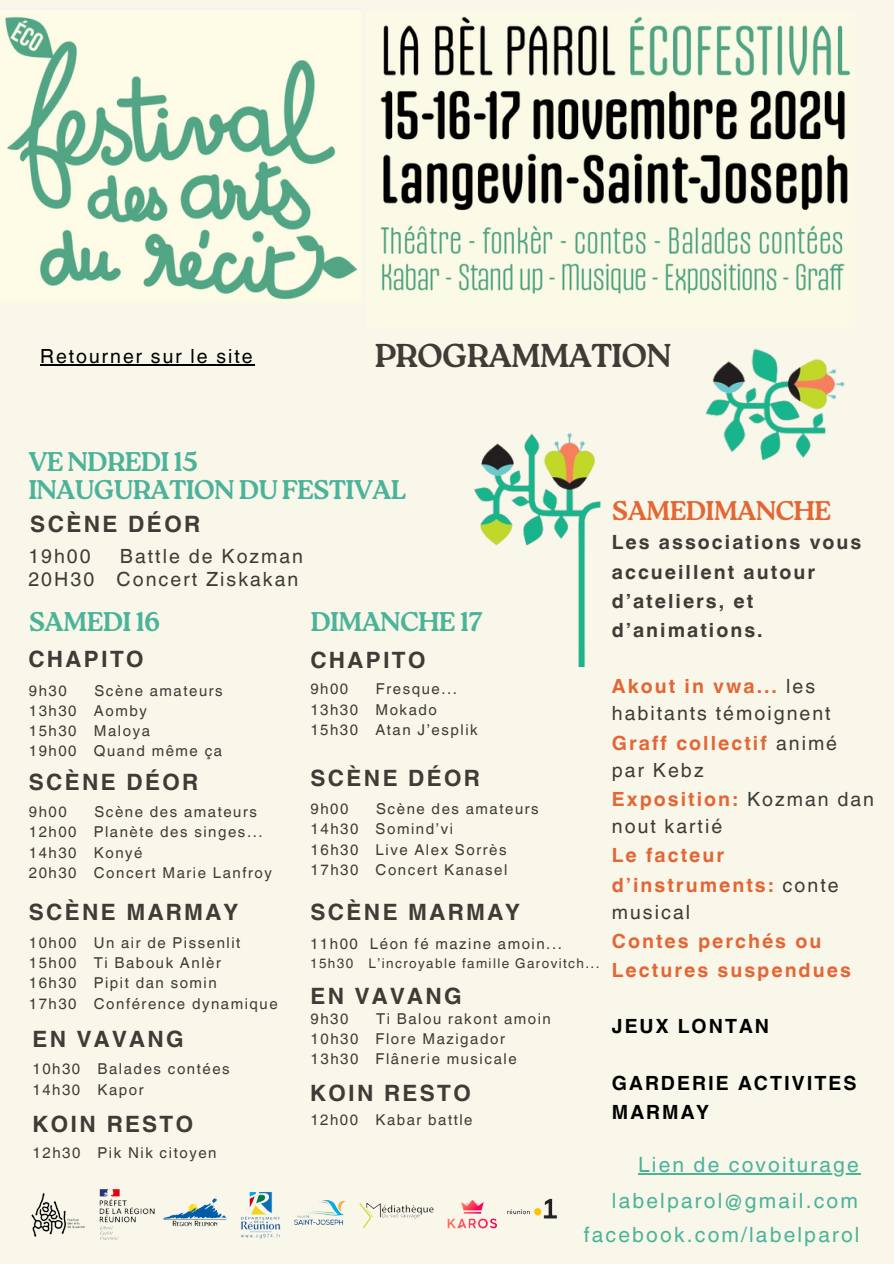
<style>
.page{position:relative;width:894px;height:1264px;background:#fff}
.page>*{position:absolute;margin:0;border:0;box-sizing:border-box;transform-origin:0 0}
.t1{font:700 33px "Roca Two";letter-spacing:-.03em;color:#3f3b36}
.t2{font:700 27px/28.2px "Roca Two";letter-spacing:-.03em;color:#4bb39a}
.t3{font:700 27px "Roca Two";letter-spacing:-.03em;color:#e46635}
.t4{font:700 22.5px "Helvetica World";letter-spacing:.105em;color:#3f3b36}
.t5{font:21px/34px "Helvetica World";letter-spacing:.105em;color:#4bb39a;text-align:right}
.t6{font:19.5px/27px "Helvetica World";letter-spacing:.105em;color:#3f3b36}
.t7{font:700 19.5px/29.2px "Helvetica World";letter-spacing:.105em;color:#e46635}
.t8{font:700 19.5px/29.2px "Helvetica World";letter-spacing:.105em;color:#3f3b36}
.t9{font:700 19.5px/29.2px "Helvetica World";letter-spacing:.105em;color:#000}
.t10{font:19.5px "Helvetica World";letter-spacing:.105em;color:#000}
.t11{font:15px "Helvetica World";letter-spacing:.105em;color:#3f3b36}
.t12{font:13.5px "Helvetica World";letter-spacing:.105em;color:#3f3b36}
.s1{font-weight:700;color:#e46635}
.s2{font-weight:400;color:#3f3b36}
</style>
<div class="page">
<div style="left:0;top:0;width:893px;height:1263px;background:#f8f7e9"></div>
<img style="left:0;top:8px;width:358px;height:292px">
<img style="left:380px;top:16px;width:470px;height:278px">
<img style="left:474px;top:433px;width:127px;height:233px">
<img style="left:705px;top:348px;width:140px;height:113px">
<img style="left:31px;top:1189px;width:526px;height:51px">
<hr style="left:40px;top:364px;width:215px;height:1px;background:#000">
<hr style="left:638px;top:1173px;width:222px;height:1px;background:#4bb39a">
<h3 class="t10" style="left:40px;top:345px;width:214px">Retourner sur le site</h3>
<h2 class="t1" style="left:375px;top:336px;width:298px">PROGRAMMATION</h2>
<h5 class="t2" style="left:28px;top:447px;width:379px">VE NDREDI 15<br>INAUGURATION DU FESTIVAL</h5>
<p class="t4" style="left:30px;top:506px;width:171px">SCÈNE DÉOR</p>
<h3 class="t6" style="left:28px;top:543px;width:64px">19h00</h3>
<h3 class="t6" style="left:120px;top:543px;width:184px">Battle de Kozman</h3>
<h6 class="t6" style="left:28px;top:565px;width:271px">20H30 Concert Ziskakan</h6>
<h5 class="t2" style="left:29px;top:607px;width:133px">SAMEDI 16</h5>
<h2 class="t4" style="left:28px;top:640px;width:117px">CHAPITO</h2>
<p class="t11" style="left:29px;top:681px;width:39px">9h30</p>
<p class="t11" style="left:94px;top:681px;width:130px">Scène amateurs</p>
<p class="t11" style="left:29px;top:701px;width:119px">13h30 Aomby</p>
<p class="t11" style="left:29px;top:722px;width:49px">15h30</p>
<p class="t11" style="left:94px;top:722px;width:58px">Maloya</p>
<p class="t11" style="left:29px;top:742px;width:49px">19h00</p>
<p class="t11" style="left:94px;top:742px;width:130px">Quand même ça</p>
<p class="t4" style="left:29px;top:764px;width:171px">SCÈNE DÉOR</p>
<p class="t11" style="left:29px;top:803px;width:39px">9h00</p>
<p class="t11" style="left:94px;top:803px;width:164px">Scène des amateurs</p>
<h2 class="t11" style="left:29px;top:823px;width:49px">12h00</h2>
<h2 class="t11" style="left:94px;top:823px;width:170px">Planète des singes...</h2>
<h2 class="t11" style="left:29px;top:843px;width:49px">14h30</h2>
<h3 class="t11" style="left:94px;top:843px;width:50px">Konyé</h3>
<h3 class="t11" style="left:29px;top:863px;width:49px">20h30</h3>
<h3 class="t11" style="left:94px;top:863px;width:179px">Concert Marie Lanfroy</h3>
<p class="t4" style="left:29px;top:893px;width:211px">SCÈNE MARMAY</p>
<p class="t11" style="left:29px;top:933px;width:49px">10h00</p>
<p class="t11" style="left:94px;top:933px;width:148px">Un air de Pissenlit</p>
<p class="t11" style="left:29px;top:954px;width:49px">15h00</p>
<p class="t11" style="left:94px;top:954px;width:128px">Ti Babouk Anlèr</p>
<p class="t11" style="left:29px;top:974px;width:49px">16h30</p>
<p class="t11" style="left:94px;top:974px;width:124px">Pipit dan somin</p>
<p class="t11" style="left:29px;top:994px;width:49px">17h30</p>
<p class="t11" style="left:94px;top:994px;width:185px">Conférence dynamique</p>
<p class="t4" style="left:32px;top:1020px;width:153px">EN VAVANG</p>
<h3 class="t11" style="left:32px;top:1060px;width:49px">10h30</h3>
<h3 class="t11" style="left:97px;top:1060px;width:134px">Balades contées</h3>
<h3 class="t11" style="left:32px;top:1080px;width:49px">14h30</h3>
<p class="t11" style="left:97px;top:1080px;width:48px">Kapor</p>
<p class="t4" style="left:32px;top:1105px;width:162px">KOIN RESTO</p>
<p class="t11" style="left:33px;top:1143px;width:185px">12h30 Pik Nik citoyen</p>
<h3 class="t2" style="left:310px;top:607px;width:174px">DIMANCHE 17</h3>
<p class="t4" style="left:310px;top:641px;width:117px">CHAPITO</p>
<p class="t11" style="left:310px;top:680px;width:39px">9h00</p>
<p class="t11" style="left:376px;top:680px;width:83px">Fresque...</p>
<p class="t11" style="left:310px;top:700px;width:49px">13h30</p>
<p class="t11" style="left:375px;top:700px;width:63px">Mokado</p>
<p class="t11" style="left:310px;top:720px;width:49px">15h30</p>
<p class="t11" style="left:375px;top:720px;width:104px">Atan J’esplik</p>
<h3 class="t4" style="left:310px;top:759px;width:171px">SCÈNE DÉOR</h3>
<h3 class="t11" style="left:310px;top:800px;width:39px">9h00</h3>
<h3 class="t11" style="left:376px;top:800px;width:164px">Scène des amateurs</h3>
<p class="t11" style="left:310px;top:820px;width:49px">14h30</p>
<p class="t11" style="left:375px;top:820px;width:79px">Somind’vi</p>
<p class="t11" style="left:310px;top:840px;width:49px">16h30</p>
<p class="t11" style="left:375px;top:840px;width:132px">Live Alex Sorrès</p>
<p class="t11" style="left:310px;top:860px;width:49px">17h30</p>
<p class="t11" style="left:375px;top:860px;width:133px">Concert Kanasel</p>
<p class="t4" style="left:310px;top:893px;width:211px">SCÈNE MARMAY</p>
<p class="t11" style="left:310px;top:934px;width:253px">11h00 Léon fé mazine amoin...</p>
<h3 class="t12" style="left:310px;top:955px;width:291px">15h30 L’incroyable famille Garovitch...</h3>
<p class="t4" style="left:310px;top:977px;width:153px">EN VAVANG</p>
<p class="t11" style="left:310px;top:1009px;width:39px">9h30</p>
<p class="t11" style="left:376px;top:1009px;width:176px">Ti Balou rakont amoin</p>
<p class="t11" style="left:310px;top:1029px;width:49px">10h30</p>
<h3 class="t11" style="left:375px;top:1029px;width:131px">Flore Mazigador</h3>
<h3 class="t11" style="left:310px;top:1050px;width:49px">13h30</h3>
<p class="t11" style="left:375px;top:1050px;width:142px">Flânerie musicale</p>
<p class="t4" style="left:310px;top:1074px;width:162px">KOIN RESTO</p>
<h3 class="t11" style="left:310px;top:1110px;width:164px">12h00 Kabar battle</h3>
<p class="t3" style="left:611px;top:495px;width:221px">SAMEDIMANCHE</p>
<p class="t8" style="left:611px;top:526px;width:251px">Les associations vous accueillent autour d’ateliers, et d’animations.</p>
<h4 class="t6" style="left:611px;top:673px;width:220px"><span class="s1">Akout in vwa...</span> les habitants témoignent</h4>
<p class="t7" style="left:611px;top:727px;width:227px;line-height:27px">Graff collectif <span class="s2">animé par Kebz</span></p>
<h4 class="t6" style="left:611px;top:785px;width:263px"><span class="s1">Exposition:</span> Kozman dan nout kartié</h4>
<h4 class="t7" style="left:611px;top:838px;width:228px">Le facteur d’instruments: <span class="s2">conte</span></h4>
<h4 class="t6" style="left:611px;top:898px;width:80px">musical</h4>
<h3 class="t7" style="left:611px;top:924px;width:240px">Contes perchés ou<br>Lectures suspendues</h3>
<h3 class="t9" style="left:611px;top:1009px;width:159px">JEUX LONTAN</h3>
<h3 class="t9" style="left:611px;top:1066px;width:246px">GARDERIE ACTIVITES<br>MARMAY</h3>
<h3 class="t5" style="left:638px;top:1148px;width:222px">Lien de covoiturage</h3>
<h3 class="t5" style="left:583px;top:1183px;width:277px">labelparol@gmail.com facebook.com/labelparol</h3>
</div>
